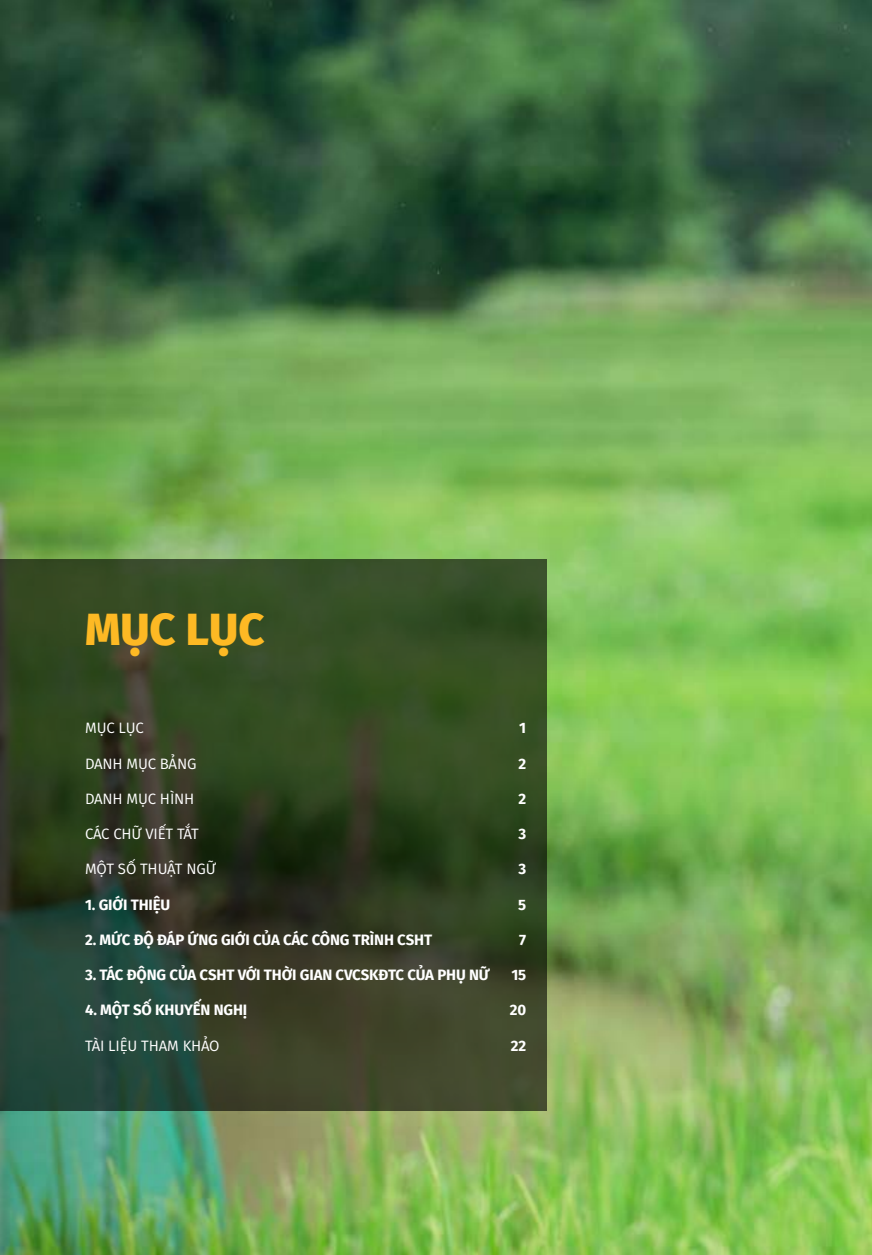
<style>
.page{position:relative;width:872px;height:1255px;background:#fff}
.page>*{position:absolute;margin:0;border:0;box-sizing:border-box;transform-origin:0 0}
.t1{font:800 45px "Fira Sans";color:#fdb924}
.t2{font:700 15px "Fira Sans";letter-spacing:-.01em;color:#fff}
.t3{font:15px "Fira Sans";letter-spacing:-.01em;color:#fff}
</style>
<div class="page">
<img style="left:0;top:0;width:872px;height:1254px">
<svg style="left:0;top:559px;width:546px;height:552px;background:#314225"></svg>
<h1 class="t1" style="left:85px;top:590px;width:181px">MỤC LỤC</h1>
<p class="t3" style="left:85px;top:717px;width:60px">MỤC LỤC</p>
<p class="t2" style="left:519px;top:715px;width:8px">1</p>
<p class="t3" style="left:85px;top:752px;width:113px">DANH MỤC BẢNG</p>
<p class="t2" style="left:518px;top:750px;width:9px">2</p>
<p class="t3" style="left:85px;top:787px;width:111px">DANH MỤC HÌNH</p>
<p class="t2" style="left:518px;top:786px;width:9px">2</p>
<p class="t3" style="left:85px;top:822px;width:115px">CÁC CHỮ VIẾT TẮT</p>
<p class="t2" style="left:518px;top:821px;width:9px">3</p>
<p class="t3" style="left:85px;top:858px;width:132px">MỘT SỐ THUẬT NGỮ</p>
<p class="t2" style="left:518px;top:856px;width:9px">3</p>
<p class="t2" style="left:85px;top:891px;width:87px">1. GIỚI THIỆU</p>
<p class="t2" style="left:518px;top:891px;width:10px">5</p>
<p class="t2" style="left:85px;top:927px;width:348px">2. MỨC ĐỘ ĐÁP ỨNG GIỚI CỦA CÁC CÔNG TRÌNH CSHT</p>
<p class="t2" style="left:519px;top:927px;width:9px">7</p>
<p class="t2" style="left:85px;top:962px;width:406px">3. TÁC ĐỘNG CỦA CSHT VỚI THỜI GIAN CVCSKĐTC CỦA PHỤ NỮ</p>
<p class="t2" style="left:511px;top:962px;width:16px">15</p>
<p class="t2" style="left:85px;top:997px;width:164px">4. MỘT SỐ KHUYẾN NGHỊ</p>
<p class="t2" style="left:510px;top:997px;width:18px">20</p>
<p class="t3" style="left:85px;top:1034px;width:136px">TÀI LIỆU THAM KHẢO</p>
<p class="t2" style="left:511px;top:1032px;width:17px">22</p>
</div>
